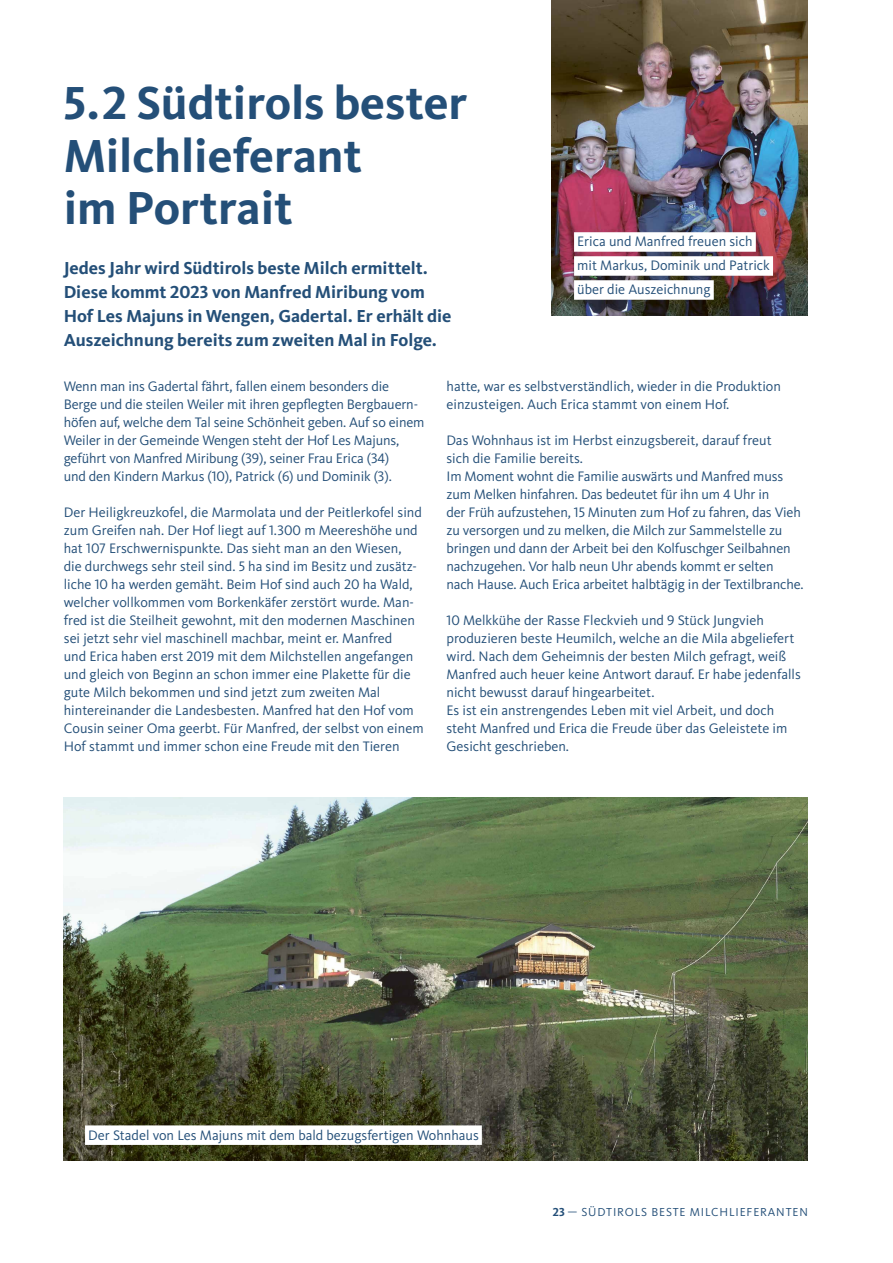
<style>
.page{position:relative;width:893px;height:1263px;background:#fff}
.page>*{position:absolute;margin:0;border:0;box-sizing:border-box;transform-origin:0 0}
.t1{font:700 48px/52.5px "Kievit Pro";color:#244f78}
.t2{font:700 18px/24px "Kievit Pro";color:#244f78}
.t3{font:14.25px/18px "Kievit Pro";color:#244f78}
.t4{font:12px "Kievit Pro";letter-spacing:.07em;color:#244f78}
.s1{font-weight:700}
</style>
<div class="page">
<img style="left:64px;top:797px;width:744px;height:364px">
<img style="left:551px;top:0;width:257px;height:316px">
<div style="left:85px;top:1125px;width:397px;height:20px;background:#fff"></div>
<div style="left:574px;top:232px;width:182px;height:20px;background:#fff"></div>
<div style="left:574px;top:256px;width:199px;height:20px;background:#fff"></div>
<div style="left:574px;top:280px;width:140px;height:20px;background:#fff"></div>
<h1 class="t1" style="left:64px;top:77px;width:405px">5.2 Südtirols bester<br>Milchlieferant<br>im Portrait</h1>
<p class="t2" style="left:64px;top:256px;width:389px">Jedes Jahr wird Südtirols beste Milch ermittelt.<br>Diese kommt 2023 von Manfred Miribung vom Hof Les Majuns in Wengen, Gadertal. Er erhält die Auszeichnung bereits zum zweiten Mal in Folge.</p>
<p class="t3" style="left:577px;top:230px;width:194px;line-height:24px">Erica und Manfred freuen sich mit Markus, Dominik und Patrick über die Auszeichnung</p>
<p class="t3" style="left:64px;top:377px;width:362px">Wenn man ins Gadertal fährt, fallen einem besonders die Berge und die steilen Weiler mit ihren gepflegten Bergbauern&shy;höfen auf, welche dem Tal seine Schönheit geben. Auf so einem Weiler in der Gemeinde Wengen steht der Hof Les Majuns, geführt von Manfred Miribung (39), seiner Frau Erica (34)<br>und den Kindern Markus (10), Patrick (6) und Dominik (3).</p>
<p class="t3" style="left:64px;top:503px;width:361px">Der Heiligkreuzkofel, die Marmolata und der Peitlerkofel sind zum Greifen nah. Der Hof liegt auf 1.300 m Meereshöhe und hat 107 Erschwernispunkte. Das sieht man an den Wiesen,<br>die durchwegs sehr steil sind. 5 ha sind im Besitz und zusätz&shy;liche 10 ha werden gemäht. Beim Hof sind auch 20 ha Wald, welcher vollkommen vom Borkenkäfer zerstört wurde. Man&shy;fred ist die Steilheit gewohnt, mit den modernen Maschinen sei jetzt sehr viel maschinell machbar, meint er. Manfred<br>und Erica haben erst 2019 mit dem Milchstellen angefangen und gleich von Beginn an schon immer eine Plakette für die gute Milch bekommen und sind jetzt zum zweiten Mal hintereinander die Landesbesten. Manfred hat den Hof vom Cousin seiner Oma geerbt. Für Manfred, der selbst von einem Hof stammt und immer schon eine Freude mit den Tieren</p>
<p class="t3" style="left:446px;top:377px;width:336px">hatte, war es selbstverständlich, wieder in die Produktion einzusteigen. Auch Erica stammt von einem Hof.</p>
<p class="t3" style="left:446px;top:431px;width:358px">Das Wohnhaus ist im Herbst einzugsbereit, darauf freut<br>sich die Familie bereits.<br>Im Moment wohnt die Familie auswärts und Manfred muss zum Melken hinfahren. Das bedeutet für ihn um 4 Uhr in<br>der Früh aufzustehen, 15 Minuten zum Hof zu fahren, das Vieh zu versorgen und zu melken, die Milch zur Sammelstelle zu bringen und dann der Arbeit bei den Kolfuschger Seilbahnen nachzugehen. Vor halb neun Uhr abends kommt er selten nach Hause. Auch Erica arbeitet halbtägig in der Textilbranche.</p>
<p class="t3" style="left:446px;top:611px;width:356px">10 Melkkühe der Rasse Fleckvieh und 9 Stück Jungvieh produzieren beste Heumilch, welche an die Mila abgeliefert wird. Nach dem Geheimnis der besten Milch gefragt, weiß Manfred auch heuer keine Antwort darauf. Er habe jedenfalls nicht bewusst darauf hingearbeitet.<br>Es ist ein anstrengendes Leben mit viel Arbeit, und doch steht Manfred und Erica die Freude über das Geleistete im Gesicht geschrieben.</p>
<p class="t3" style="left:88px;top:1126px;width:392px">Der Stadel von Les Majuns mit dem bald bezugsfertigen Wohnhaus</p>
<p class="t4" style="left:553px;top:1205px;width:256px"><span class="s1">23</span> — SÜDTIROLS BESTE MILCHLIEFERANTEN</p>
</div>
